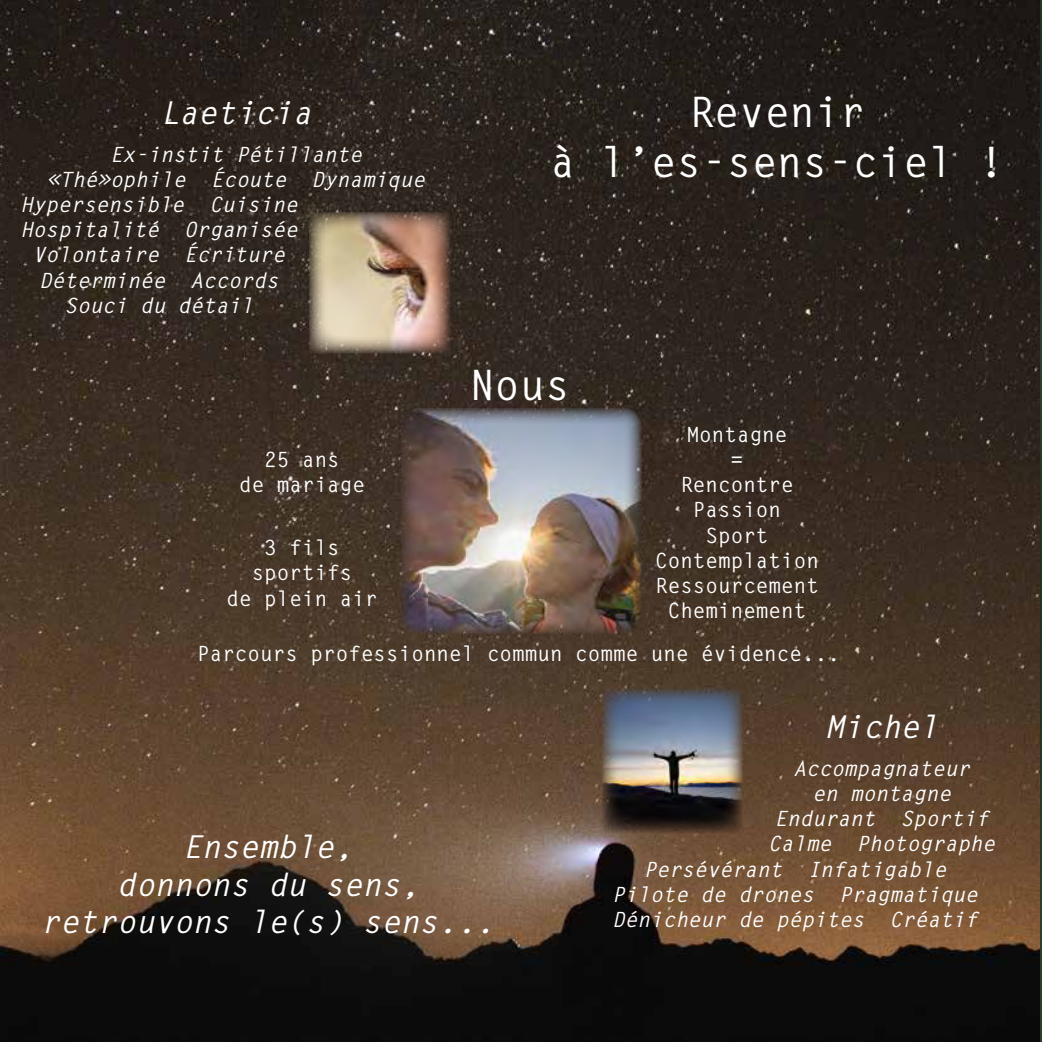
<style>
.page{position:relative;width:1042px;height:1042px;background:#fff}
.page>*{position:absolute;margin:0;border:0;box-sizing:border-box;transform-origin:0 0}
.t1{font:700 42px/50.4px "Letter Gothic Std";color:#fff;text-align:center}
.t2{font:italic 700 31.5px/37.8px "Letter Gothic Std";color:#fff;text-align:center}
.t3{font:italic 700 21px "Letter Gothic Std";color:#fff}
.t4{font:700 21px/25.2px "Letter Gothic Std";color:#fff;text-align:center}
.t5{font:21px "Microsoft Sans Serif";color:#fff}
</style>
<div class="page">
<img style="left:0;top:0;width:1040px;height:1042px">
<img style="left:401px;top:409px;width:241px;height:224px">
<img style="left:309px;top:213px;width:141px;height:140px">
<img style="left:603px;top:689px;width:139px;height:144px">
<img style="left:1040px;top:0;width:2px;height:1042px">
<h2 class="t2" style="left:160px;top:94px;width:153px">Laeticia</h2>
<p class="t3" style="left:110px;top:141px;width:254px">Ex-instit Pétillante</p>
<p class="t3" style="left:47px;top:166px;width:380px">«Thé»ophile Écoute Dynamique</p>
<p class="t3" style="left:20px;top:192px;width:279px">Hypersensible Cuisine</p>
<p class="t3" style="left:20px;top:217px;width:279px">Hospitalité Organisée</p>
<p class="t3" style="left:33px;top:242px;width:254px">Volontaire Écriture</p>
<p class="t3" style="left:39px;top:267px;width:241px">Déterminée Accords</p>
<p class="t3" style="left:64px;top:292px;width:190px">Souci du détail</p>
<p class="t4" style="left:239px;top:447px;width:127px">25 ans<br>de mariage</p>
<p class="t4" style="left:226px;top:535px;width:153px">3 fils sportifs<br>de plein air</p>
<h1 class="t1" style="left:550px;top:87px;width:455px">Revenir<br>à l’es-sens-ciel !</h1>
<h1 class="t1" style="left:469px;top:361px;width:102px">Nous</h1>
<p class="t4" style="left:686px;top:422px;width:102px">Montagne</p>
<p class="t5" style="left:731px;top:447px;width:14px">=</p>
<p class="t4" style="left:655px;top:472px;width:165px">Rencontre<br>Passion<br>Sport<br>Contemplation<br>Ressourcement<br>Cheminement</p>
<p class="t4" style="left:197px;top:641px;width:644px">Parcours professionnel commun comme une évidence...</p>
<h2 class="t2" style="left:41px;top:828px;width:455px">Ensemble,<br>donnons du sens, retrouvons le(s) sens...</h2>
<h2 class="t2" style="left:825px;top:708px;width:115px">Michel</h2>
<p class="t3" style="left:793px;top:755px;width:178px">Accompagnateur</p>
<p class="t3" style="left:812px;top:780px;width:140px">en montagne</p>
<p class="t3" style="left:774px;top:805px;width:216px">Endurant Sportif</p>
<p class="t3" style="left:768px;top:831px;width:228px">Calme Photographe</p>
<p class="t3" style="left:644px;top:856px;width:304px">Persévérant Infatigable</p>
<p class="t3" style="left:612px;top:881px;width:367px">Pilote de drones Pragmatique</p>
<p class="t3" style="left:612px;top:906px;width:367px">Dénicheur de pépites Créatif</p>
</div>
